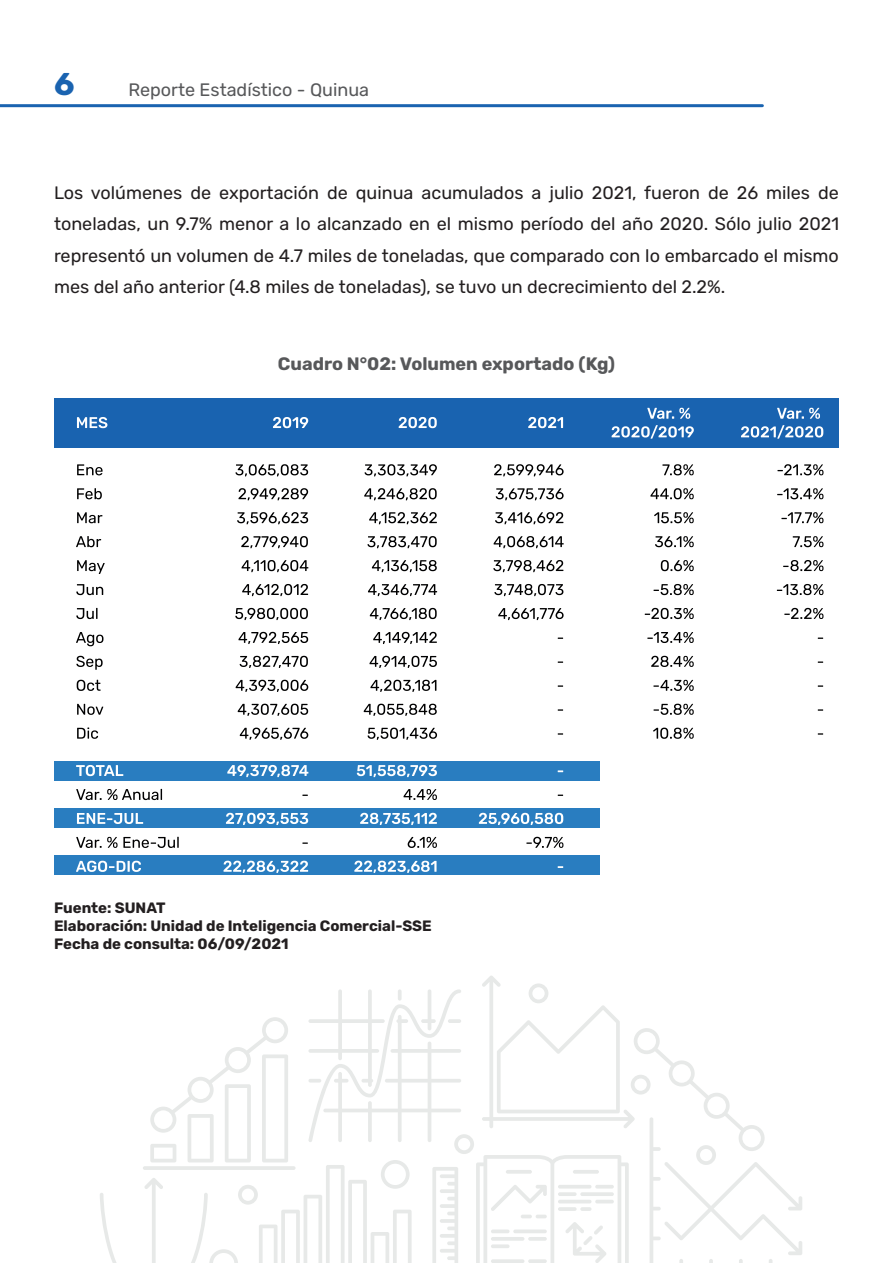
<style>
.page{position:relative;width:893px;height:1263px;background:#fff}
.page>*{position:absolute;margin:0;border:0;box-sizing:border-box;transform-origin:0 0}
.t1{font:700 31.5px "Rubik";color:#1a63b0}
.t2{font:18px/31.5px "Rubik";color:#231f20;text-align:justify}
.t3{font:700 18px "Rubik";color:#57585a}
.t4{font:18px "Rubik";color:#57585a}
.t5{font:700 15px/18px "Rubik";color:#231f20}
</style>
<div class="page">
<hr style="left:0;top:104px;width:762px;height:3px;background:#1a63b0">
<svg style="left:100px;top:976px;width:702px;height:287px"></svg>
<div style="left:54px;top:399px;width:785px;height:49px;background:#1963b0"></div>
<div style="left:54px;top:761px;width:545px;height:19px;background:#297dc0"></div>
<div style="left:54px;top:808px;width:545px;height:20px;background:#297dc0"></div>
<div style="left:54px;top:856px;width:545px;height:19px;background:#297dc0"></div>
<svg style="left:77px;top:464px;width:26px;height:11px"></svg>
<svg style="left:77px;top:488px;width:25px;height:11px"></svg>
<svg style="left:77px;top:512px;width:25px;height:11px"></svg>
<svg style="left:76px;top:536px;width:25px;height:11px"></svg>
<svg style="left:77px;top:560px;width:28px;height:14px"></svg>
<svg style="left:76px;top:584px;width:27px;height:11px"></svg>
<svg style="left:76px;top:608px;width:22px;height:11px"></svg>
<svg style="left:76px;top:632px;width:27px;height:14px"></svg>
<svg style="left:76px;top:656px;width:27px;height:14px"></svg>
<svg style="left:77px;top:680px;width:24px;height:11px"></svg>
<svg style="left:77px;top:704px;width:26px;height:11px"></svg>
<svg style="left:77px;top:727px;width:21px;height:12px"></svg>
<svg style="left:76px;top:765px;width:47px;height:11px"></svg>
<svg style="left:76px;top:789px;width:86px;height:11px"></svg>
<svg style="left:77px;top:813px;width:66px;height:11px"></svg>
<svg style="left:76px;top:837px;width:103px;height:11px"></svg>
<svg style="left:76px;top:861px;width:65px;height:11px"></svg>
<svg style="left:235px;top:464px;width:73px;height:12px"></svg>
<svg style="left:238px;top:488px;width:70px;height:12px"></svg>
<svg style="left:237px;top:512px;width:71px;height:12px"></svg>
<svg style="left:241px;top:536px;width:67px;height:12px"></svg>
<svg style="left:242px;top:560px;width:66px;height:12px"></svg>
<svg style="left:242px;top:584px;width:66px;height:12px"></svg>
<svg style="left:235px;top:608px;width:73px;height:12px"></svg>
<svg style="left:238px;top:632px;width:70px;height:12px"></svg>
<svg style="left:240px;top:656px;width:68px;height:12px"></svg>
<svg style="left:236px;top:680px;width:72px;height:12px"></svg>
<svg style="left:238px;top:704px;width:70px;height:12px"></svg>
<svg style="left:240px;top:728px;width:68px;height:12px"></svg>
<svg style="left:227px;top:765px;width:81px;height:12px"></svg>
<svg style="left:226px;top:813px;width:82px;height:12px"></svg>
<svg style="left:302px;top:842px;width:6px;height:2px"></svg>
<svg style="left:223px;top:861px;width:85px;height:12px"></svg>
<svg style="left:365px;top:464px;width:72px;height:12px"></svg>
<svg style="left:364px;top:488px;width:73px;height:12px"></svg>
<svg style="left:369px;top:512px;width:68px;height:12px"></svg>
<svg style="left:367px;top:536px;width:70px;height:12px"></svg>
<svg style="left:372px;top:560px;width:65px;height:12px"></svg>
<svg style="left:368px;top:584px;width:69px;height:12px"></svg>
<svg style="left:370px;top:608px;width:67px;height:12px"></svg>
<svg style="left:373px;top:632px;width:64px;height:12px"></svg>
<svg style="left:369px;top:656px;width:68px;height:12px"></svg>
<svg style="left:370px;top:680px;width:66px;height:12px"></svg>
<svg style="left:364px;top:704px;width:73px;height:12px"></svg>
<svg style="left:368px;top:728px;width:69px;height:12px"></svg>
<svg style="left:357px;top:765px;width:80px;height:12px"></svg>
<svg style="left:404px;top:789px;width:33px;height:11px"></svg>
<svg style="left:360px;top:813px;width:77px;height:12px"></svg>
<svg style="left:408px;top:837px;width:29px;height:11px"></svg>
<svg style="left:354px;top:861px;width:83px;height:12px"></svg>
<svg style="left:494px;top:464px;width:70px;height:12px"></svg>
<svg style="left:496px;top:488px;width:68px;height:12px"></svg>
<svg style="left:495px;top:512px;width:68px;height:12px"></svg>
<svg style="left:494px;top:536px;width:70px;height:12px"></svg>
<svg style="left:493px;top:560px;width:70px;height:12px"></svg>
<svg style="left:494px;top:584px;width:69px;height:12px"></svg>
<svg style="left:498px;top:608px;width:66px;height:12px"></svg>
<svg style="left:479px;top:813px;width:84px;height:12px"></svg>
<svg style="left:526px;top:837px;width:37px;height:11px"></svg>
<svg style="left:662px;top:464px;width:32px;height:11px"></svg>
<svg style="left:650px;top:488px;width:44px;height:11px"></svg>
<svg style="left:654px;top:512px;width:40px;height:11px"></svg>
<svg style="left:655px;top:536px;width:39px;height:11px"></svg>
<svg style="left:661px;top:560px;width:33px;height:11px"></svg>
<svg style="left:654px;top:584px;width:40px;height:11px"></svg>
<svg style="left:645px;top:608px;width:49px;height:11px"></svg>
<svg style="left:647px;top:632px;width:47px;height:11px"></svg>
<svg style="left:651px;top:656px;width:43px;height:11px"></svg>
<svg style="left:653px;top:680px;width:41px;height:11px"></svg>
<svg style="left:654px;top:704px;width:40px;height:11px"></svg>
<svg style="left:653px;top:728px;width:41px;height:11px"></svg>
<svg style="left:777px;top:464px;width:46px;height:11px"></svg>
<svg style="left:777px;top:488px;width:46px;height:11px"></svg>
<svg style="left:781px;top:512px;width:42px;height:11px"></svg>
<svg style="left:793px;top:536px;width:30px;height:11px"></svg>
<svg style="left:783px;top:560px;width:40px;height:11px"></svg>
<svg style="left:777px;top:584px;width:46px;height:11px"></svg>
<svg style="left:784px;top:608px;width:39px;height:11px"></svg>
<svg style="left:77px;top:417px;width:30px;height:11px"></svg>
<svg style="left:273px;top:417px;width:35px;height:11px"></svg>
<svg style="left:399px;top:417px;width:38px;height:11px"></svg>
<svg style="left:528px;top:417px;width:35px;height:11px"></svg>
<svg style="left:647px;top:408px;width:43px;height:11px"></svg>
<svg style="left:612px;top:425px;width:82px;height:14px"></svg>
<svg style="left:777px;top:408px;width:43px;height:11px"></svg>
<svg style="left:741px;top:425px;width:82px;height:14px"></svg>
<h1 class="t1" style="left:54px;top:67px;width:22px">6</h1>
<p class="t4" style="left:128px;top:79px;width:242px">Reporte Estadístico - Quinua</p>
<p class="t2" style="left:54px;top:177px;width:787px">Los volúmenes de exportación de quinua acumulados a julio 2021, fueron de 26 miles de toneladas, un 9.7% menor a lo alcanzado en el mismo período del año 2020. Sólo julio 2021 representó un volumen de 4.7 miles de toneladas, que comparado con lo embarcado el mismo mes del año anterior (4.8 miles de toneladas), se tuvo un decrecimiento del 2.2%.</p>
<p class="t3" style="left:278px;top:354px;width:339px">Cuadro N°02: Volumen exportado (Kg)</p>
<p class="t5" style="left:54px;top:899px;width:379px">Fuente: SUNAT<br>Elaboración: Unidad de Inteligencia Comercial-SSE<br>Fecha de consulta: 06/09/2021</p>
</div>
